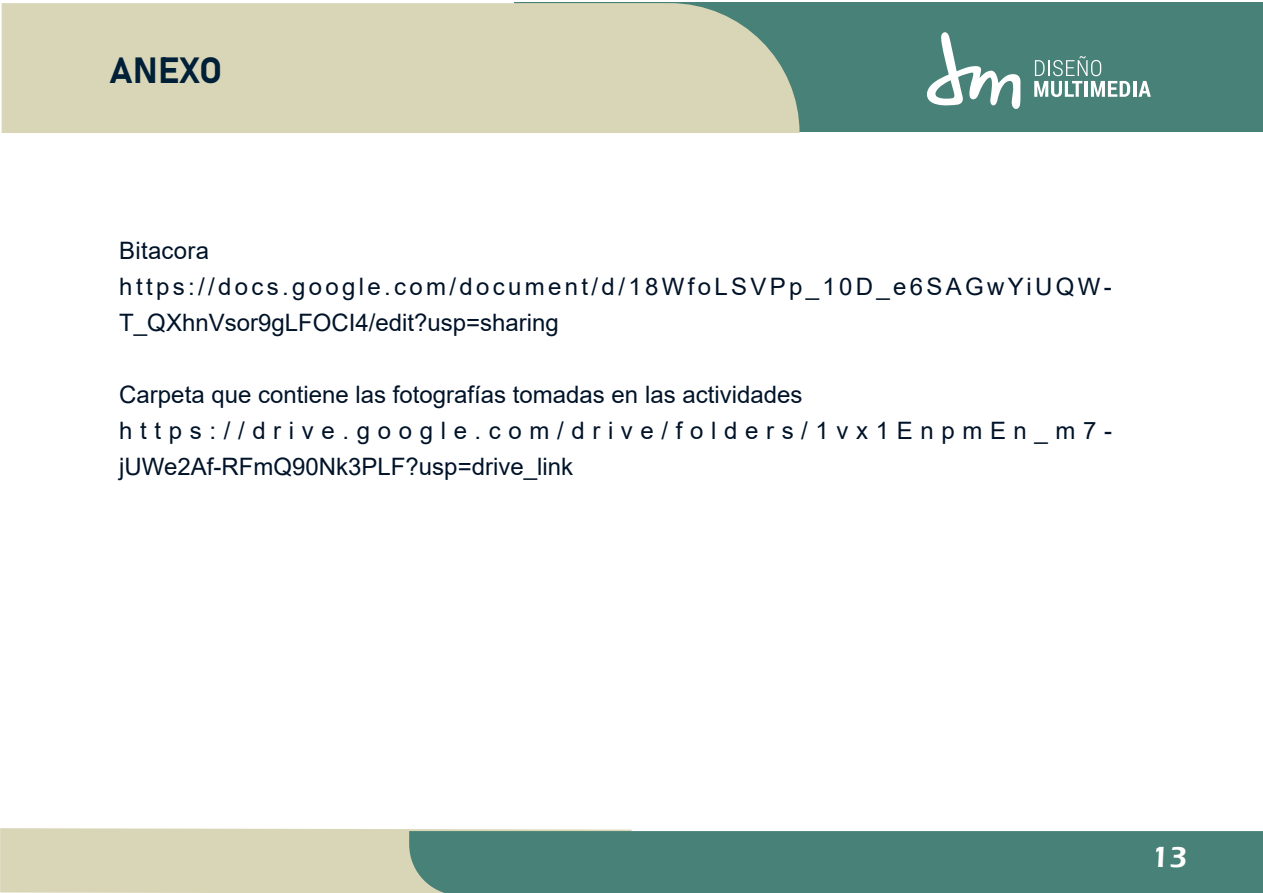
<style>
.page{position:relative;width:1263px;height:893px;background:#fff}
.page>*{position:absolute;margin:0;border:0;box-sizing:border-box;transform-origin:0 0}
.t1{font:36px "Bahnschrift";color:#002038}
.t2{font:600 30px "Eras ITC";color:#fff}
.t3{font:24px/36px "Arial";color:#001328}
.t4{font:24px/36px "Arial";letter-spacing:.14em;color:#001328}
</style>
<div class="page">
<div style="left:514px;top:2px;width:749px;height:130px;background:#488178"></div>
<svg style="left:927px;top:32px;width:94px;height:77px"></svg>
<svg style="left:1034px;top:56px;width:96px;height:41px"></svg>
<hr style="left:1133px;top:81px;width:3px;height:16px;background:#fff">
<svg style="left:1138px;top:81px;width:13px;height:16px"></svg>
<div style="left:2px;top:3px;width:797px;height:130px;background:#d9d6b8"></div>
<div style="left:0;top:828px;width:632px;height:65px;background:#d9d6b8"></div>
<div style="left:409px;top:831px;width:854px;height:62px;background:#488178"></div>
<h1 class="t1" style="left:110px;top:43px;width:114px">ANEXO</h1>
<p class="t4" style="left:119px;top:232px;width:994px">Bitacora https://docs.google.com/document/d/18WfoLSVPp_10D_e6SAGwYiUQW-<br>T_QXhnVsor9gLFOCI4/edit?usp=sharing</p>
<p class="t3" style="left:119px;top:376px;width:994px">Carpeta que contiene las fotografías tomadas en las actividades https://drive.google.com/drive/folders/1vx1EnpmEn_m7- jUWe2Af-RFmQ90Nk3PLF?usp=drive_link</p>
<p class="t2" style="left:1151px;top:840px;width:38px">13</p>
</div>
